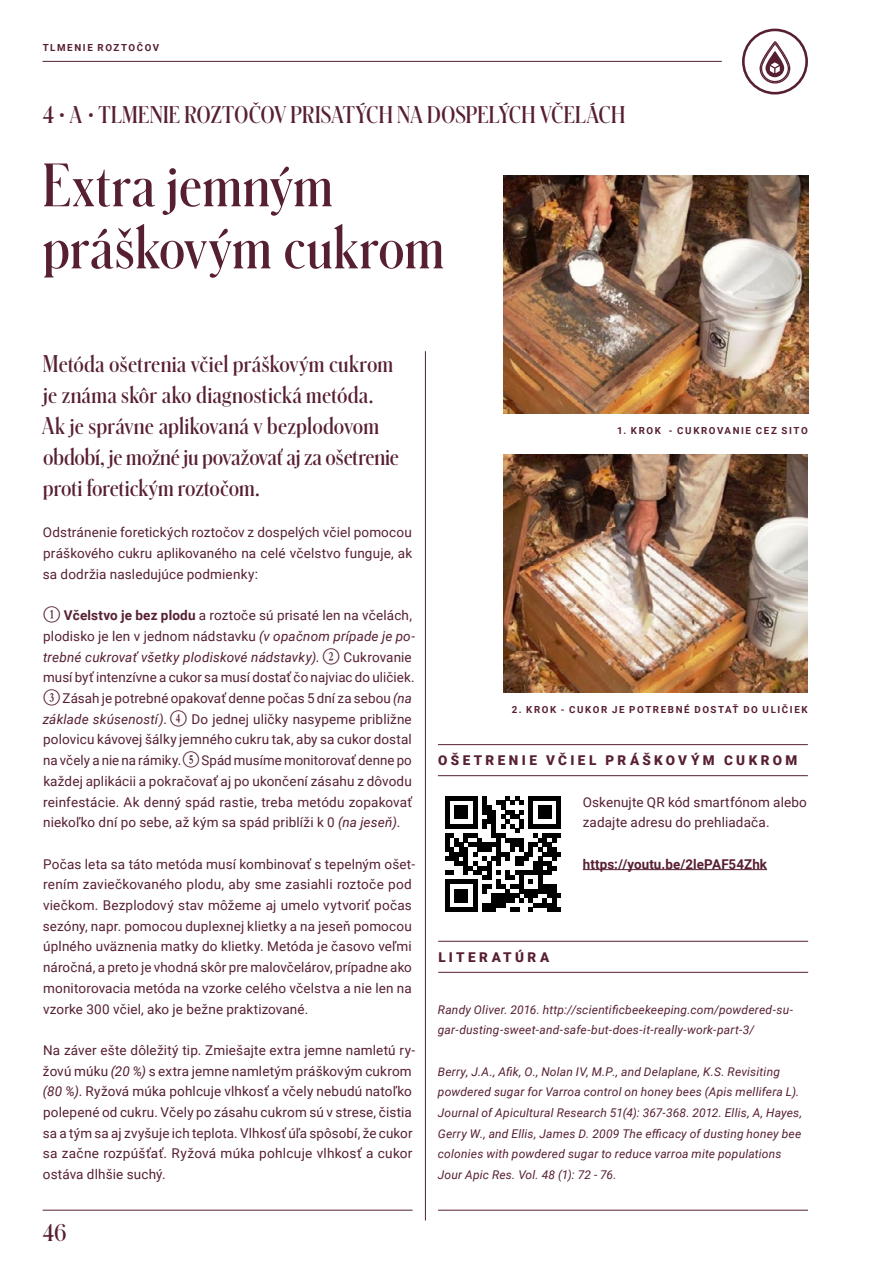
<style>
.page{position:relative;width:893px;height:1263px;background:#fff}
.page>*{position:absolute;margin:0;border:0;box-sizing:border-box;transform-origin:0 0}
.t1{font:600 57px/62.1px "Schnyder Cond S";letter-spacing:.005em;color:#571f32}
.t2{font:600 22.5px/31px "Schnyder Cond S";color:#571f32}
.t3{font:13.5px/20.7px "Roboto";letter-spacing:.01em;color:#571f32}
.t4{font:900 13.5px "Roboto";letter-spacing:.255em;color:#571f32}
.t5{font:700 13.5px "Roboto";letter-spacing:.005em;color:#571f32}
.t6{font:italic 12px/20.7px "Roboto";letter-spacing:.015em;color:#571f32}
.t7{font:700 9.75px "Roboto";letter-spacing:.165em;color:#571f32}
.s1{font-family:"Roboto";font-weight:100}
.s2{font-family:"Numberpile Reversed"}
.s3{font-weight:700}
.s4{font-style:italic}
</style>
<div class="page">
<svg style="left:742px;top:29px;width:66px;height:66px"></svg>
<hr style="left:43px;top:1210px;width:370px;height:1px;background:#571f32">
<hr style="left:438px;top:1210px;width:370px;height:1px;background:#571f32">
<hr style="left:43px;top:61px;width:679px;height:1px;background:#571f32">
<hr style="left:438px;top:972px;width:370px;height:1px;background:#571f32">
<hr style="left:438px;top:941px;width:370px;height:1px;background:#571f32">
<img style="left:504px;top:175px;width:304px;height:238px">
<img style="left:504px;top:455px;width:304px;height:237px">
<hr style="left:583px;top:869px;width:184px;height:1px;background:#571f32">
<svg style="left:445px;top:796px;width:116px;height:116px"></svg>
<hr style="left:438px;top:775px;width:370px;height:1px;background:#571f32">
<hr style="left:438px;top:744px;width:370px;height:1px;background:#571f32">
<hr style="left:425px;top:351px;width:1px;height:869px;background:#571f32">
<p class="t7" style="left:43px;top:41px;width:118px">TLMENIE ROZTOČOV</p>
<h2 class="t2" style="left:43px;top:99px;width:584px">4 <span class="s1">•</span> A <span class="s1">•</span> TLMENIE ROZTOČOV PRISATÝCH NA DOSPELÝCH VČELÁCH</h2>
<h1 class="t1" style="left:43px;top:153px;width:403px">Extra jemným práškovým cukrom</h1>
<h2 class="t2" style="left:42px;top:348px;width:359px">Metóda ošetrenia včiel práškovým cukrom je známa skôr ako diagnostická metóda.<br>Ak je správne aplikovaná v bezplodovom období, je možné ju považovať aj za ošetrenie proti foretickým roztočom.</h2>
<p class="t3" style="left:43px;top:522px;width:371px;text-align:justify">Odstránenie foretických roztočov z dospelých včiel pomocou práškového cukru aplikovaného na celé včelstvo funguje, ak sa dodržia nasledujúce podmienky:</p>
<p class="t3" style="left:43px;top:605px;width:374px"><span class="s2">B</span> <span class="s3">Včelstvo je bez plodu</span> a roztoče sú prisaté len na včelách, plodisko je len v jednom nádstavku <span class="s4">(v opačnom prípade je po&shy;trebné cukrovať všetky plodiskové nádstavky)</span>. <span class="s2">C</span> Cukrovanie musí byť intenzívne a cukor sa musí dostať čo najviac do uličiek.<br><span class="s2">D</span> Zásah je potrebné opakovať denne počas 5 dní za sebou <span class="s4">(na základe skúseností)</span>. <span class="s2">E</span> Do jednej uličky nasypeme približne polovicu kávovej šálky jemného cukru tak, aby sa cukor dostal na včely a nie na rámiky. <span class="s2">F</span> Spád musíme monitorovať denne po každej aplikácii a pokračovať aj po ukončení zásahu z dôvodu reinfestácie. Ak denný spád rastie, treba metódu zopakovať niekoľko dní po sebe, až kým sa spád priblíži k 0 <span class="s4">(na jeseň)</span>.</p>
<p class="t3" style="left:43px;top:853px;width:374px">Počas leta sa táto metóda musí kombinovať s tepelným ošet&shy;rením zaviečkovaného plodu, aby sme zasiahli roztoče pod viečkom. Bezplodový stav môžeme aj umelo vytvoriť počas sezóny, napr. pomocou duplexnej klietky a na jeseň pomocou úplného uväznenia matky do klietky. Metóda je časovo veľmi náročná, a preto je vhodná skôr pre malovčelárov, prípadne ako monitorovacia metóda na vzorke celého včelstva a nie len na vzorke 300 včiel, ako je bežne praktizované.</p>
<p class="t3" style="left:43px;top:1039px;width:374px">Na záver ešte dôležitý tip. Zmiešajte extra jemne namletú ry&shy;žovú múku <span class="s4">(20 %)</span> s extra jemne namletým práškovým cukrom <span class="s4">(80 %)</span>. Ryžová múka pohlcuje vlhkosť a včely nebudú natoľko polepené od cukru. Včely po zásahu cukrom sú v strese, čistia sa a tým sa aj zvyšuje ich teplota. Vlhkosť úľa spôsobí, že cukor sa začne rozpúšťať. Ryžová múka pohlcuje vlhkosť a cukor ostáva dlhšie suchý.</p>
<h2 class="t2" style="left:43px;top:1217px;width:26px">46</h2>
<p class="t7" style="left:617px;top:424px;width:192px">1. KROK - CUKROVANIE CEZ SITO</p>
<p class="t7" style="left:512px;top:703px;width:297px">2. KROK - CUKOR JE POTREBNÉ DOSTAŤ DO ULIČIEK</p>
<p class="t4" style="left:438px;top:751px;width:361px">OŠETRENIE VČIEL PRÁŠKOVÝM CUKROM</p>
<p class="t3" style="left:583px;top:791px;width:226px">Oskenujte QR kód smartfónom alebo zadajte adresu do prehliadača.</p>
<p class="t4" style="left:438px;top:947px;width:112px">LITERATÚRA</p>
<p class="t5" style="left:583px;top:854px;width:186px">https://youtu.be/2lePAF54Zhk</p>
<p class="t6" style="left:438px;top:998px;width:357px">Randy Oliver. 2016. http://scientificbeekeeping.com/powdered-su&shy;gar-dusting-sweet-and-safe-but-does-it-really-work-part-3/</p>
<p class="t6" style="left:438px;top:1060px;width:366px">Berry, J.A., Afik, O., Nolan IV, M.P., and Delaplane, K.S. Revisiting powdered sugar for Varroa control on honey bees (Apis mellifera L).<br>Journal of Apicultural Research 51(4): 367-368. 2012. Ellis, A, Hayes, Gerry W., and Ellis, James D. 2009 The efficacy of dusting honey bee colonies with powdered sugar to reduce varroa mite populations Jour Apic Res. Vol. 48 (1): 72 - 76.</p>
</div>
